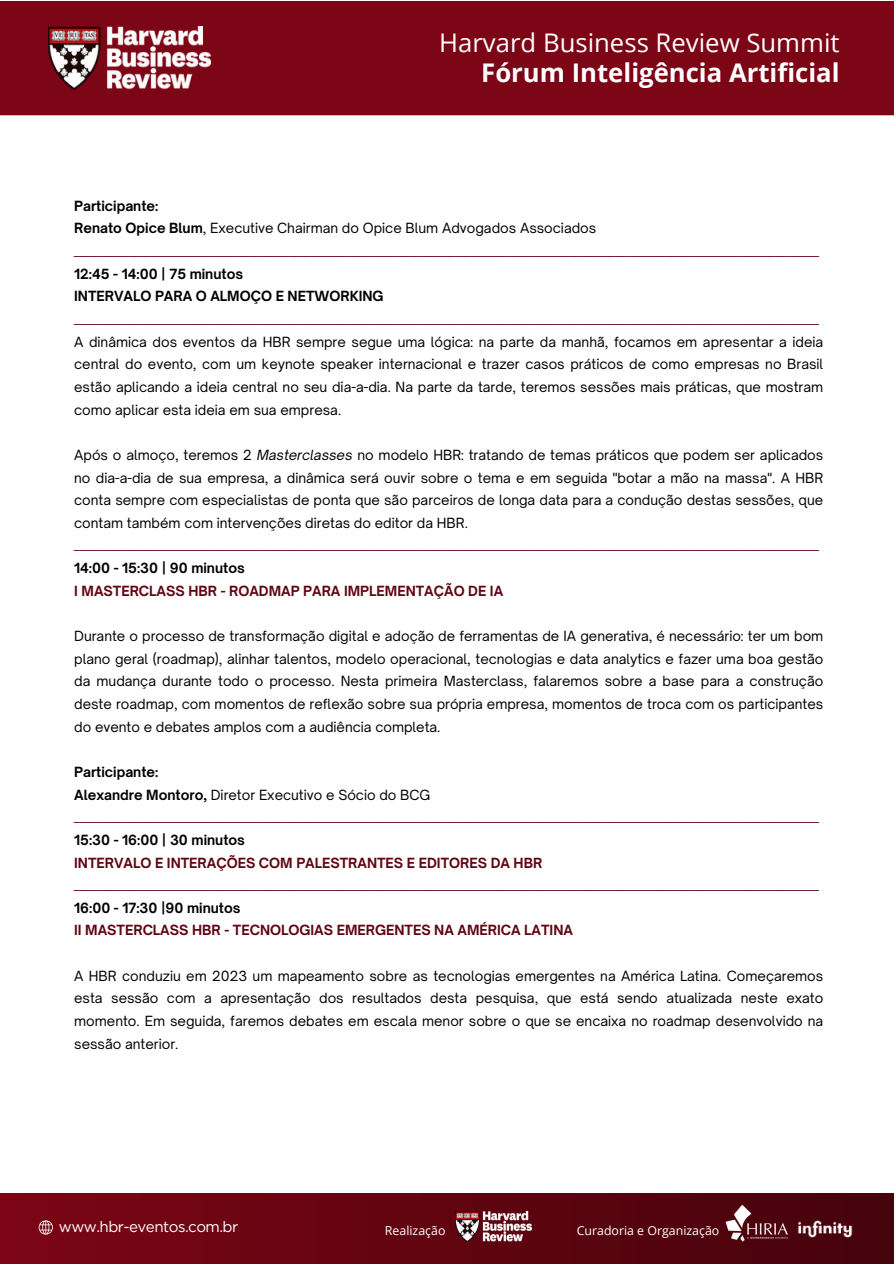
<style>
.page{position:relative;width:894px;height:1264px;background:#fff}
.page>*{position:absolute;margin:0;border:0;box-sizing:border-box;transform-origin:0 0}
.t1{font:25.65px "Open Sans";color:#fff}
.t2{font:700 25.65px "Open Sans";color:#fff}
.t3{font:15.15px "Gotham";letter-spacing:-.035em;color:#fff}
.t4{font:13.35px/22.6px "Open Sauce One";color:#000;text-align:justify}
.t5{font:13.35px/22.6px "Open Sauce One";color:#600411}
.t6{font:700 13.35px "Open Sauce One";color:#600411}
.t7{font:700 13.35px/22.6px "Open Sauce One";color:#000}
.t8{font:12.3px "Open Sans";color:#fff}
.s1{font-weight:700;color:#000}
.s2{color:#000}
.s3{font-style:italic}
</style>
<div class="page">
<div style="left:0;top:1px;width:893px;height:114px;background:#7c0516"></div>
<img style="left:49px;top:27px;width:162px;height:63px">
<div style="left:0;top:1193px;width:893px;height:70px;background:linear-gradient(to right,#7c0515,#45030c)"></div>
<svg style="left:39px;top:1220px;width:14px;height:14px"></svg>
<img style="left:724px;top:1203px;width:66px;height:39px">
<img style="left:795px;top:1217px;width:60px;height:24px">
<img style="left:455px;top:1211px;width:76px;height:30px">
<h1 class="t1" style="left:439px;top:24px;width:402px">Harvard Business Review Summit</h1>
<h1 class="t2" style="left:481px;top:54px;width:360px">Fórum Inteligência Artificial</h1>
<p class="t5" style="left:74px;top:194px;width:746px"><span class="s1">Participante:<br>Renato Opice Blum</span><span class="s2">, Executive Chairman do Opice Blum Advogados Associados </span>_______________________________________________________________________________________________________________________________________</p>
<p class="t7" style="left:74px;top:262px;width:311px">12:45 - 14:00 | 75 minutos<br>INTERVALO PARA O ALMOÇO E NETWORKING</p>
<p class="t5" style="left:74px;top:307px;width:746px">_______________________________________________________________________________________________________________________________________</p>
<p class="t4" style="left:74px;top:330px;width:750px">A dinâmica dos eventos da HBR sempre segue uma lógica: na parte da manhã, focamos em apresentar a ideia central do evento, com um keynote speaker internacional e trazer casos práticos de como empresas no Brasil estão aplicando a ideia central no seu dia-a-dia. Na parte da tarde, teremos sessões mais práticas, que mostram como aplicar esta ideia em sua empresa.</p>
<p class="t4" style="left:74px;top:443px;width:750px">Após o almoço, teremos 2 <span class="s3">Masterclasses</span> no modelo HBR: tratando de temas práticos que podem ser aplicados no dia-a-dia de sua empresa, a dinâmica será ouvir sobre o tema e em seguida "botar a mão na massa". A HBR conta sempre com especialistas de ponta que são parceiros de longa data para a condução destas sessões, que contam também com intervenções diretas do editor da HBR.</p>
<p class="t5" style="left:74px;top:534px;width:746px">_______________________________________________________________________________________________________________________________________</p>
<p class="t7" style="left:74px;top:556px;width:172px">14:00 - 15:30 | 90 minutos</p>
<p class="t6" style="left:74px;top:582px;width:430px">I MASTERCLASS HBR - ROADMAP PARA IMPLEMENTAÇÃO DE IA</p>
<p class="t4" style="left:74px;top:624px;width:750px">Durante o processo de transformação digital e adoção de ferramentas de IA generativa, é necessário: ter um bom plano geral (roadmap), alinhar talentos, modelo operacional, tecnologias e data analytics e fazer uma boa gestão da mudança durante todo o processo. Nesta primeira Masterclass, falaremos sobre a base para a construção deste roadmap, com momentos de reflexão sobre sua própria empresa, momentos de troca com os participantes do evento e debates amplos com a audiência completa.</p>
<p class="t5" style="left:74px;top:760px;width:746px"><span class="s1">Participante:<br>Alexandre Montoro,</span> <span class="s2">Diretor Executivo e Sócio do BCG </span>_______________________________________________________________________________________________________________________________________</p>
<p class="t7" style="left:74px;top:828px;width:172px">15:30 - 16:00 | 30 minutos</p>
<p class="t6" style="left:74px;top:854px;width:469px">INTERVALO E INTERAÇÕES COM PALESTRANTES E EDITORES DA HBR</p>
<p class="t5" style="left:74px;top:873px;width:746px">_______________________________________________________________________________________________________________________________________</p>
<p class="t7" style="left:74px;top:896px;width:168px">16:00 - 17:30 |90 minutos</p>
<p class="t6" style="left:74px;top:922px;width:500px">II MASTERCLASS HBR - TECNOLOGIAS EMERGENTES NA AMÉRICA LATINA</p>
<p class="t4" style="left:74px;top:964px;width:750px">A HBR conduziu em 2023 um mapeamento sobre as tecnologias emergentes na América Latina. Começaremos esta sessão com a apresentação dos resultados desta pesquisa, que está sendo atualizada neste exato momento. Em seguida, faremos debates em escala menor sobre o que se encaixa no roadmap desenvolvido na sessão anterior.</p>
<p class="t3" style="left:59px;top:1217px;width:181px">www.hbr-eventos.com.br</p>
<p class="t8" style="left:385px;top:1222px;width:62px">Realização</p>
<p class="t8" style="left:576px;top:1222px;width:144px">Curadoria e Organização</p>
</div>
